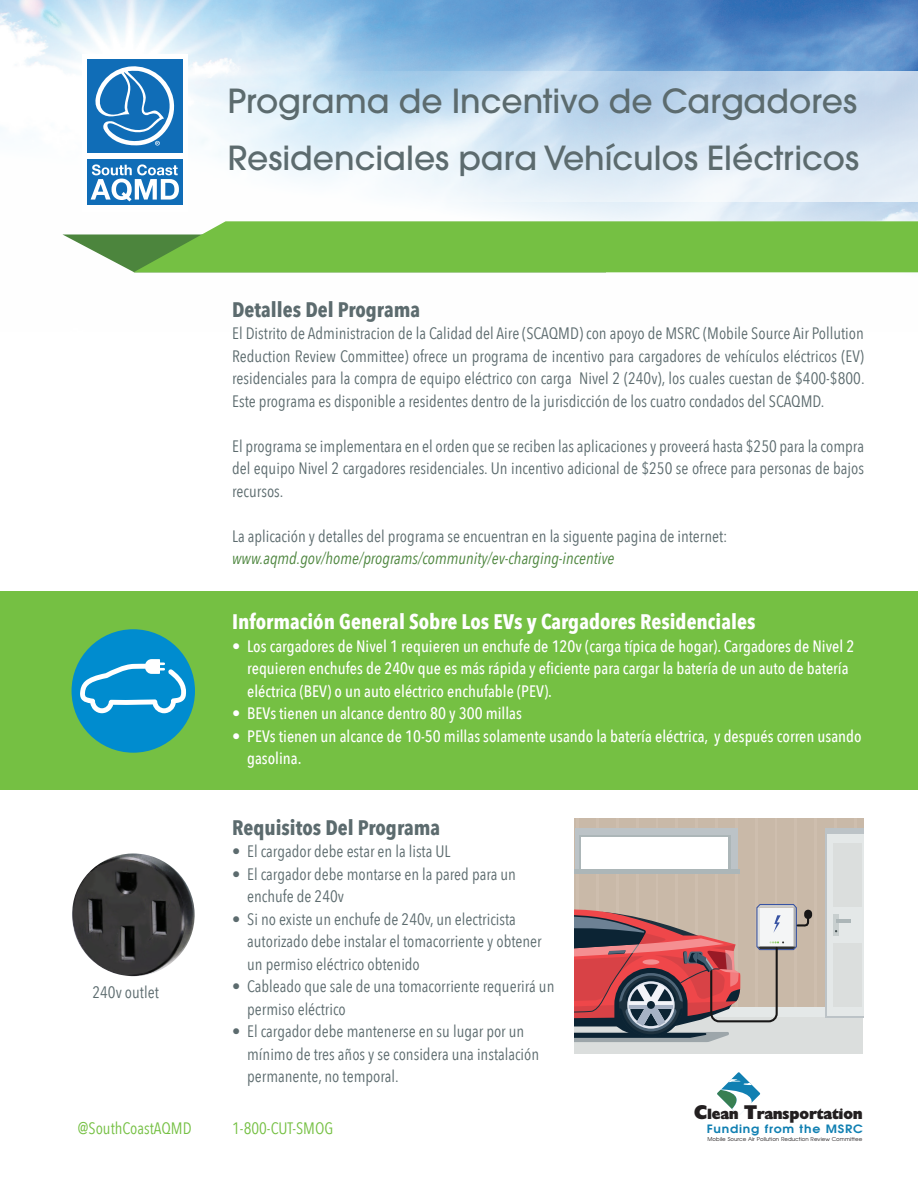
<style>
.page{position:relative;width:918px;height:1188px;background:#fff}
.page>*{position:absolute;margin:0;border:0;box-sizing:border-box;transform-origin:0 0}
.t1{font:500 33px/57px "Avant Garde";color:#5c6b6e}
.t2{font:700 21px "Avenir Next Condensed";color:#fff}
.t3{font:700 21px "Avenir Next Condensed";color:#5c6b6e}
.t4{font:16.5px/22.5px "Avenir Next Condensed";color:#5c6b6e}
.t5{font:500 16.5px/22.5px "Avenir Next Condensed";color:#fff}
.t6{font:italic 16.5px "Avenir Next Condensed";color:#4c853d}
.t7{font:16.5px "Avenir Next Condensed";color:#75c043}
.t8{font:14.7px "Herald";letter-spacing:.01em;color:#231f20}
.t9{font:700 11.4px "Avian";letter-spacing:.06em;color:#1180b2;scale:1.09 1}
.t10{font:5.25px "Avian";letter-spacing:.005em;color:#231f20}
.s1{font-size:19.65px}
</style>
<div class="page">
<img style="left:0;top:0;width:918px;height:273px">
<svg style="left:208px;top:71px;width:710px;height:131px"></svg>
<div style="left:574px;top:818px;width:289px;height:199px;background:#cebeae"></div>
<hr style="left:574px;top:818px;width:2px;height:199px;background:#c9b9a8">
<div style="left:580px;top:818px;width:16px;height:199px;background:#c9b9a8"></div>
<div style="left:599px;top:818px;width:17px;height:199px;background:#c9b9a8"></div>
<div style="left:619px;top:818px;width:16px;height:199px;background:#c9b9a8"></div>
<div style="left:639px;top:818px;width:16px;height:199px;background:#c9b9a8"></div>
<div style="left:659px;top:818px;width:16px;height:199px;background:#c9b9a8"></div>
<div style="left:679px;top:818px;width:16px;height:199px;background:#c9b9a8"></div>
<div style="left:699px;top:818px;width:16px;height:199px;background:#c9b9a8"></div>
<div style="left:718px;top:818px;width:17px;height:199px;background:#c9b9a8"></div>
<div style="left:738px;top:818px;width:16px;height:199px;background:#c9b9a8"></div>
<div style="left:758px;top:818px;width:16px;height:199px;background:#c9b9a8"></div>
<div style="left:778px;top:818px;width:16px;height:199px;background:#c9b9a8"></div>
<div style="left:798px;top:818px;width:16px;height:199px;background:#c9b9a8"></div>
<div style="left:818px;top:818px;width:16px;height:199px;background:#c9b9a8"></div>
<div style="left:837px;top:818px;width:17px;height:199px;background:#c9b9a8"></div>
<div style="left:857px;top:818px;width:6px;height:199px;background:#c9b9a8"></div>
<div style="left:574px;top:1016px;width:289px;height:37px;background:#dbdedd"></div>
<div style="left:574px;top:1008px;width:289px;height:9px;background:#e4e8e8"></div>
<div style="left:825px;top:828px;width:38px;height:189px;background:#bcc3c7"></div>
<div style="left:827px;top:834px;width:36px;height:181px;background:#e4e8e8"></div>
<div style="left:833px;top:844px;width:28px;height:63px;background:#dbdedd"></div>
<div style="left:833px;top:944px;width:28px;height:63px;background:#dbdedd"></div>
<div style="left:833px;top:914px;width:6px;height:22px;background:#c8cfcf"></div>
<hr style="left:836px;top:919px;width:14px;height:4px;background:#acb6b8">
<div style="left:576px;top:828px;width:162px;height:46px;background:#bcc3c7"></div>
<div style="left:579px;top:835px;width:151px;height:39px;background:#acb6b8"></div>
<div style="left:582px;top:837px;width:146px;height:37px;background:#fff"></div>
<div style="left:574px;top:869px;width:166px;height:5px;background:#acb6b8"></div>
<svg style="left:574px;top:904px;width:236px;height:138px"></svg>
<div style="left:805px;top:911px;width:6px;height:7px;background:#181717;border-radius:3px"></div>
<div style="left:804px;top:910px;width:8px;height:9px;border:2px solid #181717;border-radius:3px"></div>
<svg style="left:62px;top:221px;width:856px;height:51px"></svg>
<div style="left:0;top:591px;width:918px;height:198px;background:#75c043"></div>
<div style="left:82px;top:54px;width:106px;height:157px;background:#fff"></div>
<div style="left:87px;top:159px;width:96px;height:46px;background:#106db7"></div>
<div style="left:87px;top:59px;width:96px;height:94px;background:#106db7"></div>
<svg style="left:91px;top:164px;width:88px;height:37px"></svg>
<svg style="left:95px;top:66px;width:80px;height:80px"></svg>
<div style="left:72px;top:629px;width:123px;height:124px;background:#008ccf;border-radius:50%"></div>
<svg style="left:79px;top:659px;width:107px;height:54px"></svg>
<svg style="left:717px;top:1072px;width:43px;height:43px"></svg>
<svg style="left:717px;top:1079px;width:36px;height:36px"></svg>
<img style="left:72px;top:854px;width:123px;height:123px">
<h1 class="t1" style="left:228px;top:72px;width:633px">Programa de Incentivo de Cargadores<br>Residenciales para Vehículos Eléctricos</h1>
<p class="t4" style="left:92px;top:980px;width:68px">240v outlet</p>
<p class="t7" style="left:78px;top:1114px;width:115px">@SouthCoastAQMD</p>
<p class="t3" style="left:232px;top:296px;width:190px">Detalles Del Programa</p>
<p class="t4" style="left:232px;top:321px;width:634px;text-align:justify">El Distrito de Administracion de la Calidad del Aire (SCAQMD) con apoyo de MSRC (Mobile Source Air Pollution Reduction Review Committee) ofrece un programa de incentivo para cargadores de vehículos eléctricos (EV) residenciales para la compra de equipo eléctrico con carga Nivel 2 (240v), los cuales cuestan de $400-$800.<br>Este programa es disponible a residentes dentro de la jurisdicción de los cuatro condados del SCAQMD.</p>
<p class="t4" style="left:232px;top:434px;width:633px;text-align:justify">El programa se implementara en el orden que se reciben las aplicaciones y proveerá hasta $250 para la compra del equipo Nivel 2 cargadores residenciales. Un incentivo adicional de $250 se ofrece para personas de bajos recursos.</p>
<p class="t4" style="left:232px;top:524px;width:497px">La aplicación y detalles del programa se encuentran en la siguente pagina de internet:</p>
<p class="t6" style="left:232px;top:549px;width:384px">www.aqmd.gov/home/programs/community/ev-charging-incentive</p>
<p class="t2" style="left:232px;top:609px;width:525px">Información General Sobre Los EVs y Cargadores Residenciales</p>
<p class="t5" style="left:247px;top:635px;width:609px;text-indent:-15px">• Los cargadores de Nivel 1 requieren un enchufe de 120v (carga típica de hogar). Cargadores de Nivel 2 requieren enchufes de 240v que es más rápida y eficiente para cargar la batería de un auto de batería eléctrica (BEV) o un auto eléctrico enchufable (PEV).</p>
<p class="t5" style="left:232px;top:702px;width:291px">• BEVs tienen un alcance dentro 80 y 300 millas</p>
<p class="t5" style="left:247px;top:725px;width:616px;text-indent:-15px">• PEVs tienen un alcance de 10-50 millas solamente usando la batería eléctrica, y después corren usando gasolina.</p>
<p class="t3" style="left:232px;top:815px;width:210px">Requisitos Del Programa</p>
<p class="t4" style="left:232px;top:839px;width:220px">• El cargador debe estar en la lista UL</p>
<p class="t4" style="left:247px;top:862px;width:270px;text-indent:-15px">• El cargador debe montarse en la pared para un enchufe de 240v</p>
<p class="t4" style="left:247px;top:907px;width:296px;text-indent:-15px">• Si no existe un enchufe de 240v, un electricista autorizado debe instalar el tomacorriente y obtener un permiso eléctrico obtenido</p>
<p class="t4" style="left:247px;top:975px;width:309px;text-indent:-15px">• Cableado que sale de una tomacorriente requerirá un permiso eléctrico</p>
<p class="t4" style="left:247px;top:1020px;width:294px;text-indent:-15px">• El cargador debe mantenerse en su lugar por un mínimo de tres años y se considera una instalación permanente, no temporal.</p>
<p class="t7" style="left:232px;top:1114px;width:103px">1-800-CUT-SMOG</p>
<p class="t8" style="left:694px;top:1106px;width:170px"><span class="s1">C</span>lean <span class="s1">T</span>ransportation</p>
<p class="t9" style="left:707px;top:1121px;width:145px">Funding from the MSRC</p>
<p class="t10" style="left:708px;top:1136px;width:156px">Mobile Source Air Pollution Reduction Review Committee</p>
</div>
